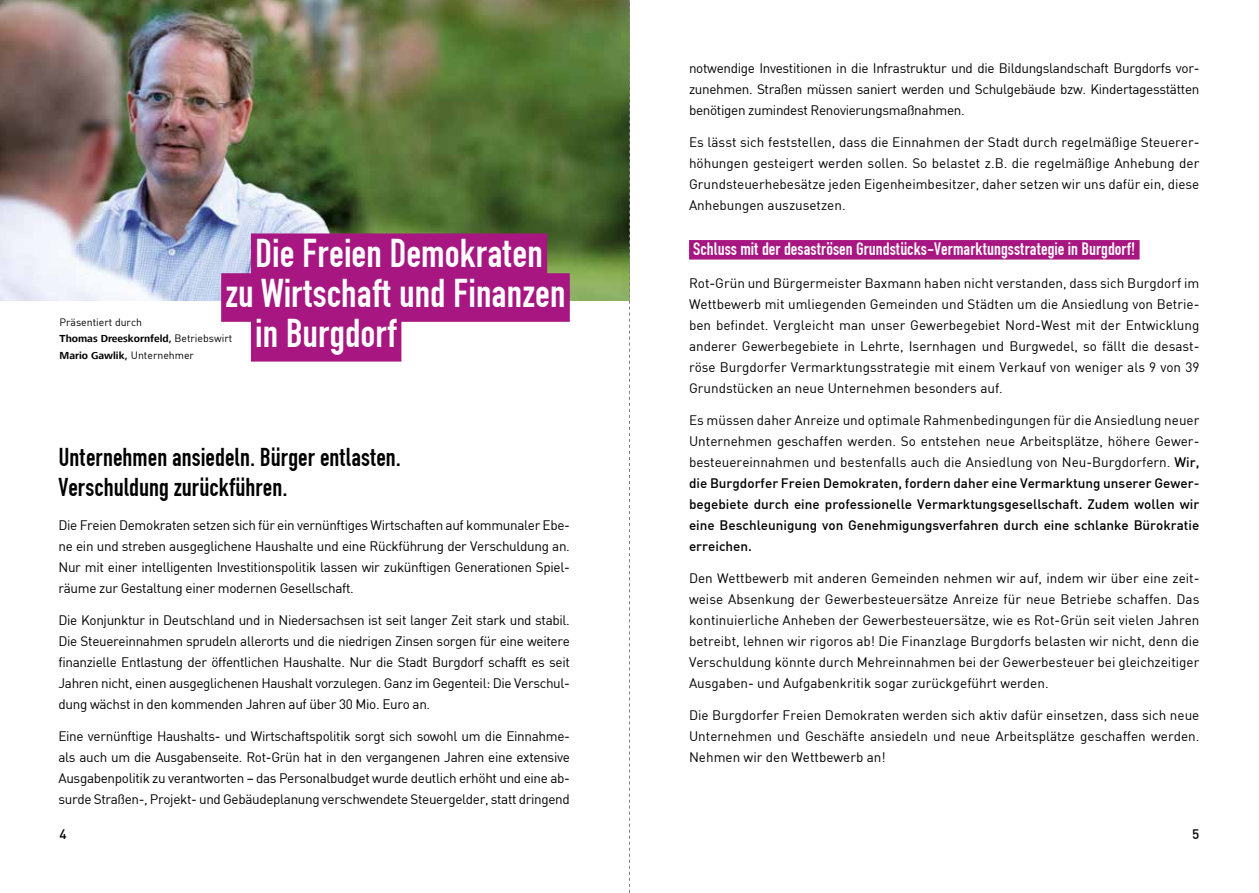
<style>
.page{position:relative;width:1259px;height:893px;background:#fff}
.page>*{position:absolute;margin:0;border:0;box-sizing:border-box;transform-origin:0 0}
.t1{font:42px "DIN 1451 Engschrift Regular";color:#fff}
.t2{font:27px/30px "DIN 1451 Engschrift Regular";color:#000}
.t3{font:18.75px "DIN 1451 Engschrift Regular";color:#fff}
.t4{font:13.5px/21px "DIN";letter-spacing:-.01em;color:#000;text-align:justify}
.t5{font:500 13.5px/21px "DIN";color:#000;text-align:justify}
.t6{font:700 10.5px/16.5px "Frutiger Next LT";color:#000}
.t7{font:10.5px "DIN";color:#000}
.s1{font-family:"DIN";font-weight:400}
.s2{font-weight:400}
</style>
<div class="page">
<img style="left:0;top:0;width:629px;height:300px">
<div style="left:251px;top:233px;width:296px;height:49px;background:#a71681"></div>
<div style="left:221px;top:273px;width:349px;height:49px;background:#a71681"></div>
<div style="left:251px;top:313px;width:150px;height:49px;background:#a71681"></div>
<div style="left:689px;top:240px;width:450px;height:20px;background:#a71681"></div>
<svg style="left:629px;top:0;width:1px;height:893px"></svg>
<h1 class="t1" style="left:255px;top:229px;width:289px">Die Freien Demokraten</h1>
<h1 class="t1" style="left:225px;top:269px;width:342px">zu Wirtschaft und Finanzen</h1>
<h1 class="t1" style="left:255px;top:308px;width:143px">in Burgdorf</h1>
<p class="t7" style="left:60px;top:315px;width:84px">Präsentiert durch</p>
<p class="t6" style="left:60px;top:330px;width:174px">Thomas Dreeskornfeld, <span class="s1">Betriebswirt<br></span>Mario Gawlik, <span class="s1">Unternehmer</span></p>
<h2 class="t2" style="left:58px;top:441px;width:344px">Unternehmen ansiedeln. Bürger entlasten.<br>Verschuldung zurückführen.</h2>
<p class="t4" style="left:58px;top:514px;width:513px">Die Freien Demokraten setzen sich für ein vernünftiges Wirtschaften auf kommunaler Ebe&shy;ne ein und streben ausgeglichene Haushalte und eine Rückführung der Verschuldung an.<br>Nur mit einer intelligenten Investitionspolitik lassen wir zukünftigen Generationen Spiel&shy;räume zur Gestaltung einer modernen Gesellschaft.</p>
<p class="t4" style="left:58px;top:609px;width:513px">Die Konjunktur in Deutschland und in Niedersachsen ist seit langer Zeit stark und stabil.<br>Die Steuereinnahmen sprudeln allerorts und die niedrigen Zinsen sorgen für eine weitere finanzielle Entlastung der öffentlichen Haushalte. Nur die Stadt Burgdorf schafft es seit Jahren nicht, einen ausgeglichenen Haushalt vorzulegen. Ganz im Gegenteil: Die Verschul&shy;dung wächst in den kommenden Jahren auf über 30 Mio. Euro an.</p>
<p class="t4" style="left:58px;top:725px;width:513px">Eine vernünftige Haushalts- und Wirtschaftspolitik sorgt sich sowohl um die Einnahme&shy;als auch um die Ausgabenseite. Rot-Grün hat in den vergangenen Jahren eine extensive Ausgabenpolitik zu verantworten – das Personalbudget wurde deutlich erhöht und eine ab&shy;surde Straßen-, Projekt- und Gebäudeplanung verschwendete Steuergelder, statt dringend</p>
<p class="t4" style="left:689px;top:57px;width:512px">notwendige Investitionen in die Infrastruktur und die Bildungslandschaft Burgdorfs vor&shy;zunehmen. Straßen müssen saniert werden und Schulgebäude bzw. Kindertagesstätten benötigen zumindest Renovierungsmaßnahmen.</p>
<p class="t4" style="left:689px;top:132px;width:512px">Es lässt sich feststellen, dass die Einnahmen der Stadt durch regelmäßige Steuerer&shy;höhungen gesteigert werden sollen. So belastet z.B. die regelmäßige Anhebung der Grundsteuerhebesätze jeden Eigenheimbesitzer, daher setzen wir uns dafür ein, diese Anhebungen auszusetzen.</p>
<h3 class="t3" style="left:693px;top:238px;width:443px">Schluss mit der desaströsen Grundstücks-Vermarktungsstrategie in Burgdorf!</h3>
<p class="t4" style="left:689px;top:272px;width:512px">Rot-Grün und Bürgermeister Baxmann haben nicht verstanden, dass sich Burgdorf im Wettbewerb mit umliegenden Gemeinden und Städten um die Ansiedlung von Betrie&shy;ben befindet. Vergleicht man unser Gewerbegebiet Nord-West mit der Entwicklung anderer Gewerbegebiete in Lehrte, Isernhagen und Burgwedel, so fällt die desast&shy;röse Burgdorfer Vermarktungsstrategie mit einem Verkauf von weniger als 9 von 39<br>Grundstücken an neue Unternehmen besonders auf.</p>
<p class="t5" style="left:689px;top:409px;width:512px"><span class="s2">Es müssen daher Anreize und optimale Rahmenbedingungen für die Ansiedlung neuer Unternehmen geschaffen werden. So entstehen neue Arbeitsplätze, höhere Gewer&shy;besteuereinnahmen und bestenfalls auch die Ansiedlung von Neu-Burgdorfern.</span> Wir, die Burgdorfer Freien Demokraten, fordern daher eine Vermarktung unserer Gewer&shy;begebiete durch eine professionelle Vermarktungsgesellschaft. Zudem wollen wir eine Beschleunigung von Genehmigungsverfahren durch eine schlanke Bürokratie erreichen.</p>
<p class="t4" style="left:689px;top:567px;width:512px">Den Wettbewerb mit anderen Gemeinden nehmen wir auf, indem wir über eine zeit&shy;weise Absenkung der Gewerbesteuersätze Anreize für neue Betriebe schaffen. Das kontinuierliche Anheben der Gewerbesteuersätze, wie es Rot-Grün seit vielen Jahren betreibt, lehnen wir rigoros ab! Die Finanzlage Burgdorfs belasten wir nicht, denn die Verschuldung könnte durch Mehreinnahmen bei der Gewerbesteuer bei gleichzeitiger Ausgaben- und Aufgabenkritik sogar zurückgeführt werden.</p>
<p class="t4" style="left:689px;top:705px;width:512px">Die Burgdorfer Freien Demokraten werden sich aktiv dafür einsetzen, dass sich neue Unternehmen und Geschäfte ansiedeln und neue Arbeitsplätze geschaffen werden.<br>Nehmen wir den Wettbewerb an!</p>
<p class="t5" style="left:60px;top:823px;width:9px">4</p>
<p class="t5" style="left:1192px;top:823px;width:9px">5</p>
</div>
